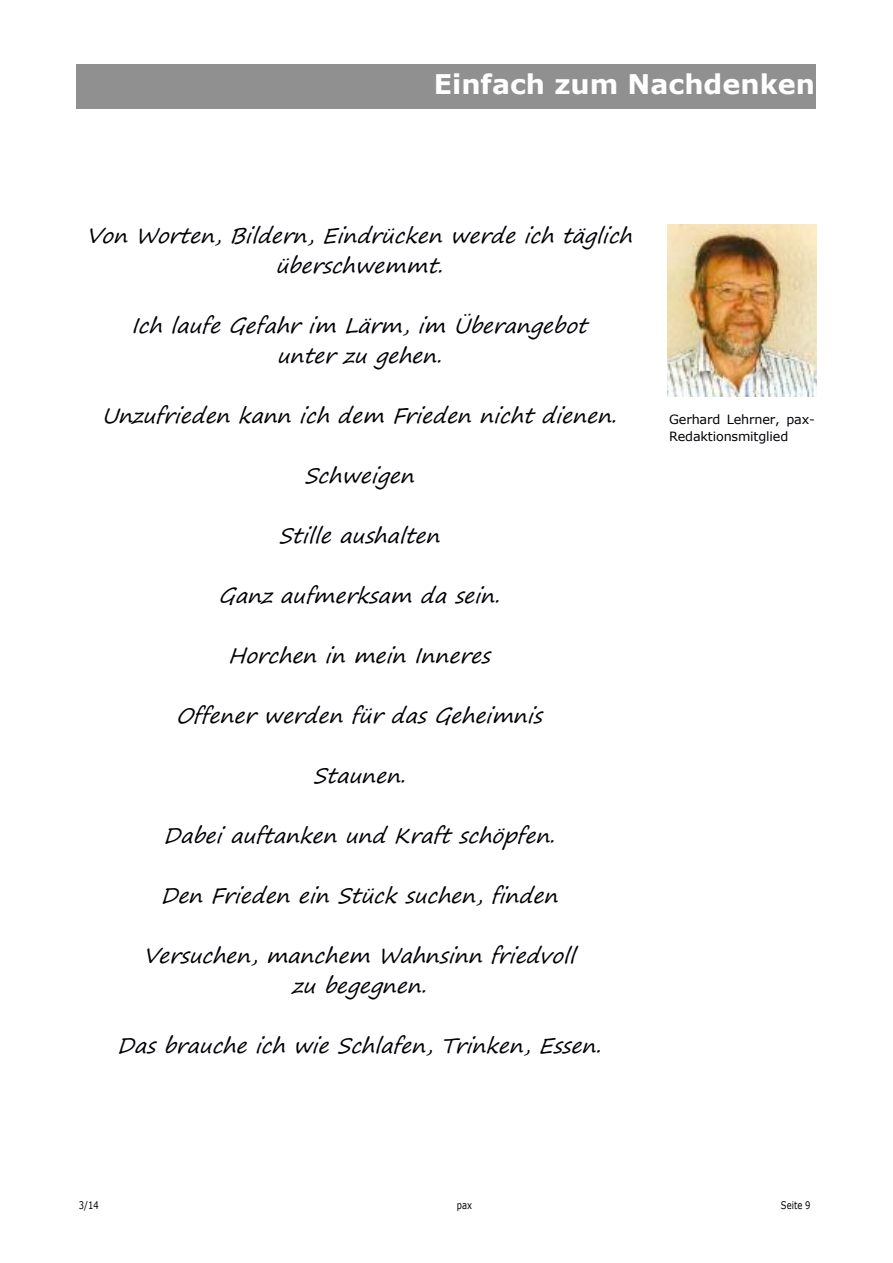
<style>
.page{position:relative;width:893px;height:1263px;background:#fff}
.page>*{position:absolute;margin:0;border:0;box-sizing:border-box;transform-origin:0 0}
.t1{font:700 27px "Verdana";color:#fff}
.t2{font:italic 21px/30px "Segoe Print";color:#000006;text-align:center}
.t3{font:12.75px/16.5px "Verdana";letter-spacing:-.01em;color:#000006}
.t4{font:10.5px "Verdana";color:#000006;scale:.8 1}
</style>
<div class="page">
<div style="left:77px;top:64px;width:739px;height:44px;background:#909091"></div>
<img style="left:668px;top:225px;width:148px;height:172px">
<p class="t1" style="left:434px;top:67px;width:383px">Einfach zum Nachdenken</p>
<p class="t2" style="left:86px;top:221px;width:555px">Von Worten, Bildern, Eindrücken werde ich täg lich überschwemmt.</p>
<p class="t2" style="left:132px;top:311px;width:465px">Ich laufe Gefahr im Lärm, im Überangebot unter zu gehen.</p>
<p class="t2" style="left:102px;top:401px;width:524px">Unzufrieden kann ich dem Frieden nicht dienen.</p>
<p class="t2" style="left:304px;top:461px;width:119px">Schweigen</p>
<p class="t2" style="left:279px;top:521px;width:170px">Stille aushalten</p>
<p class="t2" style="left:219px;top:581px;width:290px">Ganz aufmerksam da sein.</p>
<p class="t2" style="left:228px;top:641px;width:271px">Horchen in mein Inneres</p>
<p class="t2" style="left:176px;top:701px;width:375px">Offener werden für das Geheimnis</p>
<p class="t2" style="left:313px;top:761px;width:102px">Staunen.</p>
<p class="t2" style="left:164px;top:821px;width:400px">Dabei auftanken und Kraft schöpfen.</p>
<p class="t2" style="left:161px;top:881px;width:406px">Den Frieden ein Stück suchen, finden</p>
<p class="t2" style="left:143px;top:941px;width:441px">Versuchen, manchem Wahnsinn friedvoll zu begegnen.</p>
<p class="t2" style="left:118px;top:1031px;width:493px">Das brauche ich wie Schlafen, Trinken, Essen.</p>
<p class="t3" style="left:669px;top:411px;width:147px">Gerhard Lehrner, pax-<br>Redaktionsmitglied</p>
<p class="t4" style="left:79px;top:1198px;width:26px">3/14</p>
<p class="t4" style="left:457px;top:1198px;width:21px">pax</p>
<p class="t4" style="left:781px;top:1198px;width:39px">Seite 9</p>
</div>
